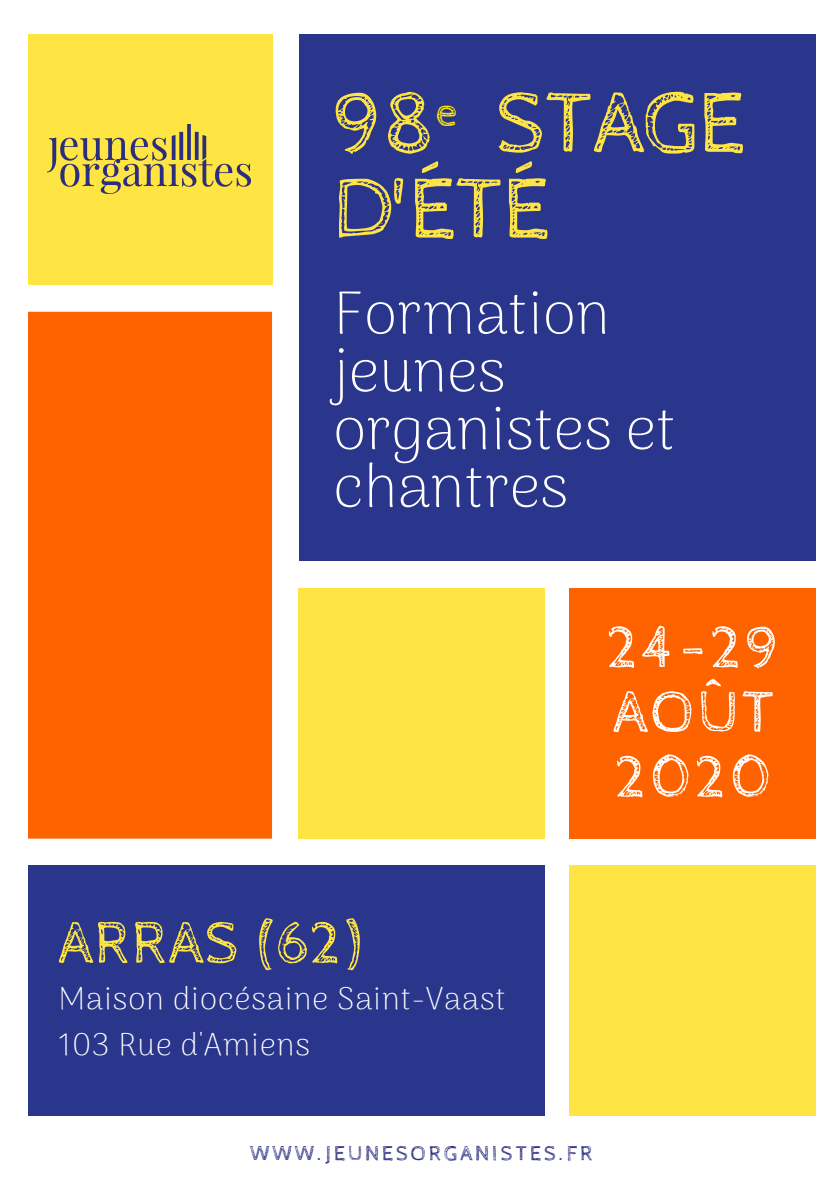
<style>
.page{position:relative;width:839px;height:1191px;background:#fff}
.page>*{position:absolute;margin:0;border:0;box-sizing:border-box;transform-origin:0 0}
.t1{font:88.6px/85.8px "Cabin Sketch";color:#fee544}
.t2{font:200 60.6px/57.8px "Arima Madurai";color:#fff}
.t3{font:60.6px/64.8px "Cabin Sketch";letter-spacing:.06em;color:#fff;text-align:justify}
.t4{font:60.6px "Cabin Sketch";letter-spacing:.03em;color:#fee544}
.t5{font:43.2px "Cabin Sketch";color:#ffe605}
.t6{font:200 31.6px/45.6px "Arima Madurai";letter-spacing:.03em;color:#fff}
.t7{font:21.2px "Cabin Sketch";letter-spacing:.14em;color:#2c2d81}
</style>
<div class="page">
<div style="left:28px;top:865px;width:516px;height:251px;background:#2a368b"></div>
<div style="left:299px;top:35px;width:516px;height:526px;background:#2a368b"></div>
<div style="left:569px;top:865px;width:246px;height:251px;background:#fee544"></div>
<div style="left:299px;top:588px;width:245px;height:251px;background:#fee544"></div>
<div style="left:569px;top:588px;width:246px;height:251px;background:#ff6300"></div>
<div style="left:28px;top:312px;width:244px;height:527px;background:#ff6300"></div>
<div style="left:28px;top:35px;width:244px;height:250px;background:#fee544"></div>
<img style="left:48px;top:125px;width:203px;height:69px">
<h1 class="t1" style="left:333px;top:83px;width:413px">98 STAGE<br>D'ÉTÉ</h1>
<h3 class="t5" style="left:435px;top:88px;width:23px">e</h3>
<h2 class="t2" style="left:333px;top:284px;width:344px">Formation jeunes organistes et chantres</h2>
<h2 class="t3" style="left:607px;top:617px;width:174px">24-29<br>AOÛT 2020</h2>
<h2 class="t4" style="left:58px;top:909px;width:304px">ARRAS (62)</h2>
<p class="t6" style="left:58px;top:976px;width:449px">Maison diocésaine Saint-Vaast<br>103 Rue d'Amiens</p>
<p class="t7" style="left:250px;top:1142px;width:344px">WWW.JEUNESORGANISTES.FR</p>
</div>
